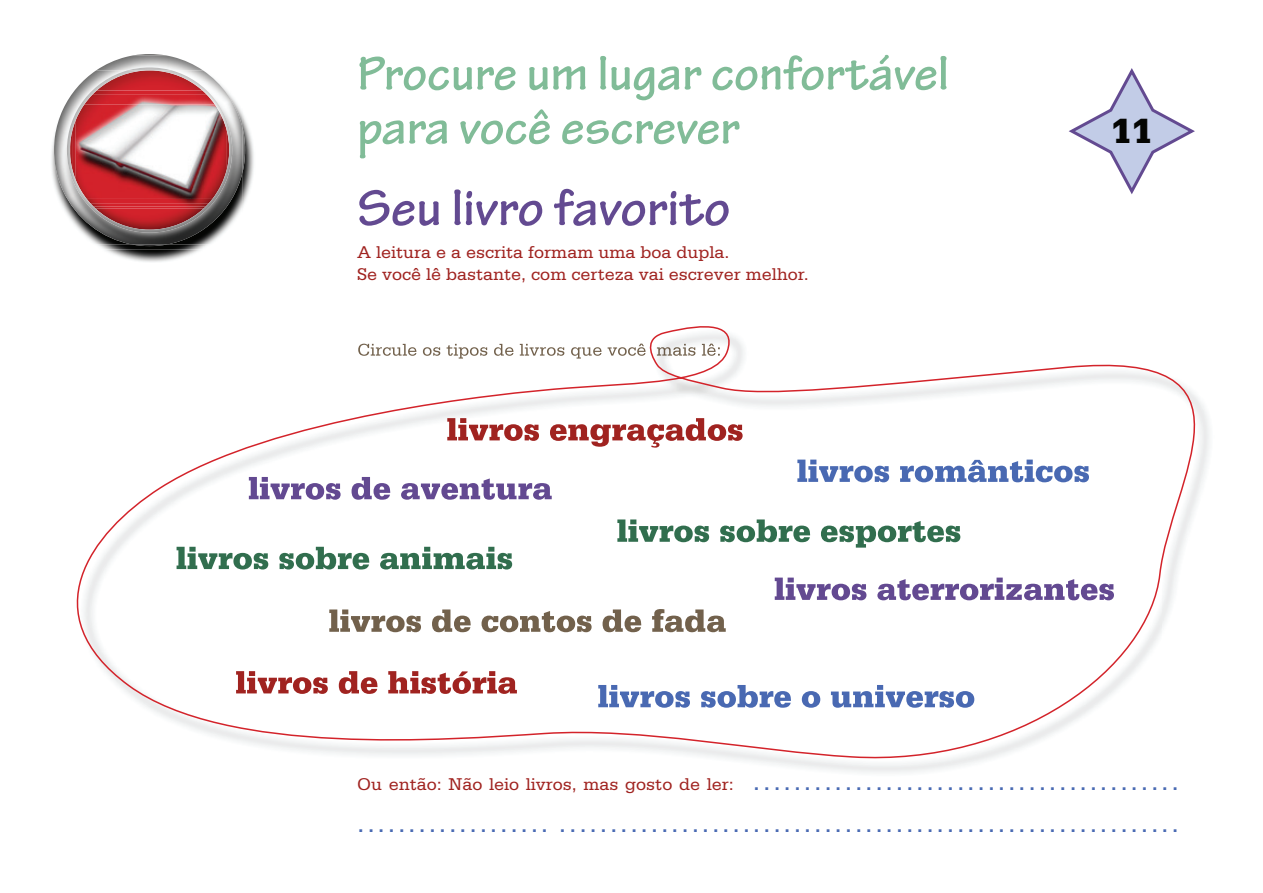
<style>
.page{position:relative;width:1263px;height:893px;background:#fff}
.page>*{position:absolute;margin:0;border:0;box-sizing:border-box;transform-origin:0 0}
.t1{font:700 54px "Tekton Pro";color:#634a91}
.t2{font:700 51px/54px "Tekton Pro";color:#81bc98}
.t3{font:900 37.05px "Serifa Std";color:#040503}
.t4{font:27px/42px "Serifa Std";color:#496ab3}
.t5{font:18px/21.6px "Serifa Std";color:#a02320}
.s1{font-size:18px;color:#a02320}
</style>
<div class="page">
<svg style="left:1068px;top:68px;width:127px;height:126px"></svg>
<img style="left:51px;top:117px;width:203px;height:145px">
<img style="left:136px;top:54px;width:27px;height:1px">
<img style="left:63px;top:244px;width:179px;height:6px">
<img style="left:132px;top:244px;width:35px;height:2px">
<img style="left:55px;top:191px;width:189px;height:53px">
<img style="left:126px;top:55px;width:47px;height:2px">
<img style="left:55px;top:57px;width:189px;height:134px">
<img style="left:63px;top:70px;width:179px;height:174px">
<img style="left:128px;top:67px;width:43px;height:3px">
<img style="left:67px;top:70px;width:165px;height:163px">
<svg style="left:228px;top:148px;width:2px;height:15px"></svg>
<svg style="left:76px;top:326px;width:1134px;height:442px"></svg>
<h2 class="t2" style="left:357px;top:47px;width:593px">Procure um lugar confortável para você escrever</h2>
<h1 class="t1" style="left:357px;top:176px;width:375px">Seu livro favorito</h1>
<p class="t5" style="left:357px;top:242px;width:453px">A leitura e a escrita formam uma boa dupla.<br>Se você lê bastante, com certeza vai escrever melhor.</p>
<h3 class="t3" style="left:1111px;top:109px;width:43px">11</h3>
<p class="t4" style="left:357px;top:760px;width:823px"><span class="s1">Ou então: Não leio livros, mas gosto de ler:</span> .......................................... ................... .............................................................</p>
</div>
